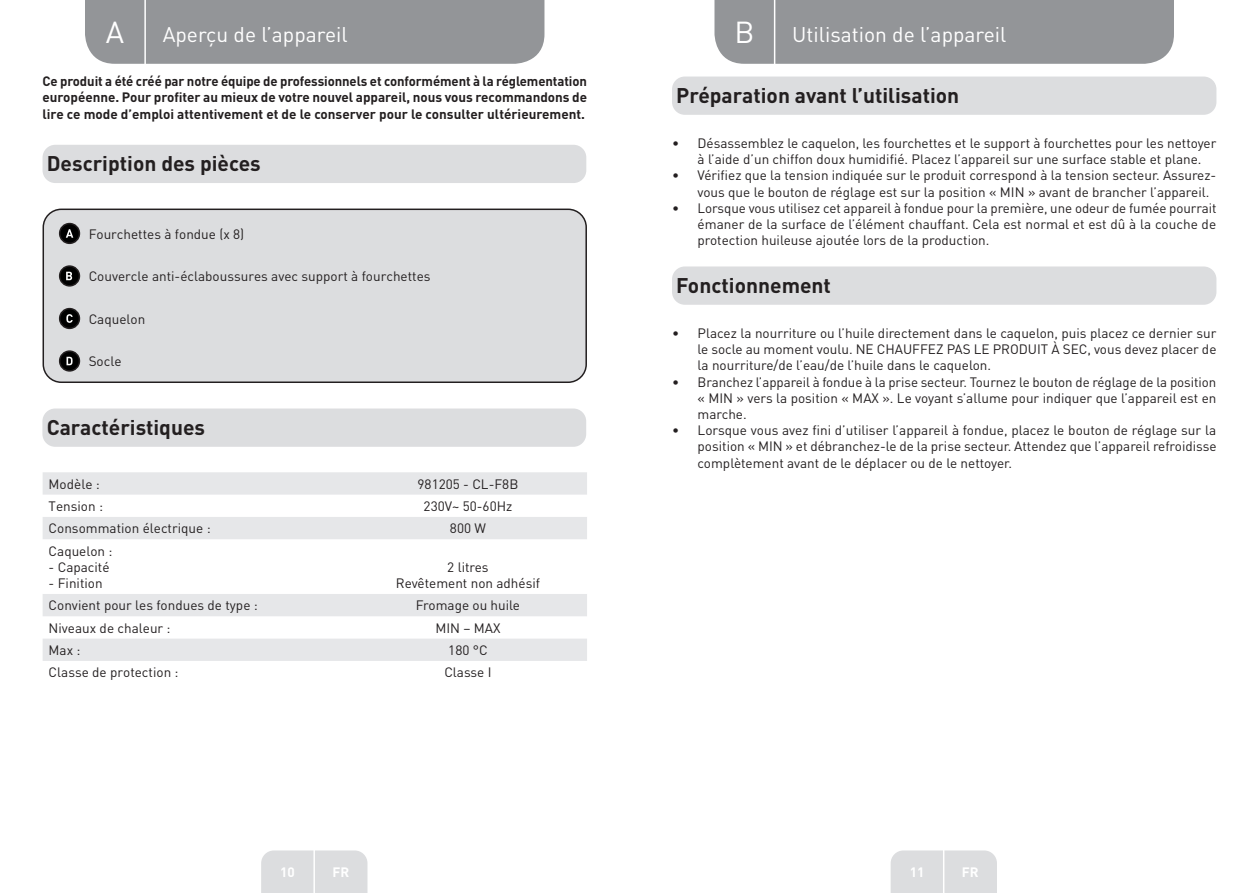
<style>
.page{position:relative;width:1259px;height:893px;background:#fff}
.page>*{position:absolute;margin:0;border:0;box-sizing:border-box;transform-origin:0 0}
.t1{font:30px "DIN Pro";color:#fff}
.Headline-01{font:700 21px "DIN Pro";color:#231f20}
.TitreGauche__gabarit{font:21px "DIN Pro";color:#fff}
.Left__Table{font:13.5px/16.2px "DIN Pro";color:#231f20;text-align:justify}
.Body{font:700 13.5px/16.2px "DIN Pro";color:#231f20;text-align:justify}
.Centre__Table{font:13.5px "DIN Pro";color:#231f20}
.t2{font:700 13.5px "DIN Pro";color:#fff}
</style>
<div class="page">
<div style="left:85px;top:0;width:459px;height:64px;background:#939598"></div>
<div style="left:714px;top:0;width:460px;height:64px;background:#939598"></div>
<div style="left:261px;top:850px;width:106px;height:43px;background:#dcdddf"></div>
<div style="left:890px;top:850px;width:107px;height:43px;background:#dcdddf"></div>
<hr style="left:313px;top:833px;width:2px;height:60px;background:#fff">
<hr style="left:943px;top:833px;width:1px;height:60px;background:#fff">
<hr style="left:144px;top:0;width:2px;height:66px;background:#fff">
<hr style="left:774px;top:0;width:1px;height:66px;background:#fff">
<div style="left:43px;top:145px;width:543px;height:38px;background:#dcdddf;border-radius:13px"></div>
<div style="left:42px;top:408px;width:544px;height:39px;background:#dcdddf;border-radius:13px"></div>
<div style="left:43px;top:209px;width:543px;height:173px;background:#dcdddf;border-radius:18px"></div>
<div style="left:60px;top:224px;width:19px;height:19px;background:#000;border-radius:50%"></div>
<div style="left:59px;top:223px;width:21px;height:21px;border:2px solid #231f20;border-radius:50%"></div>
<svg style="left:66px;top:229px;width:7px;height:9px"></svg>
<div style="left:60px;top:266px;width:19px;height:20px;background:#000;border-radius:50%"></div>
<div style="left:59px;top:265px;width:21px;height:22px;border:2px solid #231f20;border-radius:50%"></div>
<svg style="left:66px;top:272px;width:6px;height:8px"></svg>
<div style="left:60px;top:309px;width:19px;height:19px;background:#000;border-radius:50%"></div>
<div style="left:59px;top:308px;width:21px;height:21px;border:2px solid #231f20;border-radius:50%"></div>
<svg style="left:66px;top:314px;width:7px;height:9px"></svg>
<div style="left:60px;top:351px;width:19px;height:20px;background:#000;border-radius:50%"></div>
<div style="left:59px;top:350px;width:21px;height:22px;border:2px solid #231f20;border-radius:50%"></div>
<svg style="left:66px;top:357px;width:7px;height:8px"></svg>
<div style="left:43px;top:209px;width:544px;height:174px;border:2px solid #231f20;border-radius:18px"></div>
<svg style="left:43px;top:472px;width:544px;height:189px"></svg>
<div style="left:672px;top:77px;width:544px;height:38px;background:#dcdddf;border-radius:13px"></div>
<div style="left:672px;top:266px;width:544px;height:39px;background:#dcdddf;border-radius:13px"></div>
<p class="t1" style="left:106px;top:11px;width:20px">A</p>
<p class="TitreGauche__gabarit" style="left:163px;top:20px;width:186px">Aperçu de l’appareil</p>
<p class="Body" style="left:43px;top:73px;width:546px">Ce produit a été créé par notre équipe de professionnels et conformément à la réglementation européenne. Pour profiter au mieux de votre nouvel appareil, nous vous recommandons de lire ce mode d’emploi attentivement et de le conserver pour le consulter ultérieurement.</p>
<p class="Headline-01" style="left:47px;top:150px;width:215px">Description des pièces</p>
<p class="Left__Table" style="left:89px;top:225px;width:157px">Fourchettes à fondue (x 8)</p>
<p class="Left__Table" style="left:89px;top:268px;width:343px">Couvercle anti-éclaboussures avec support à fourchettes</p>
<p class="Left__Table" style="left:89px;top:310px;width:58px">Caquelon</p>
<p class="Left__Table" style="left:89px;top:353px;width:34px">Socle</p>
<p class="Headline-01" style="left:47px;top:413px;width:160px">Caractéristiques</p>
<p class="Left__Table" style="left:49px;top:475px;width:53px">Modèle :</p>
<p class="Centre__Table" style="left:417px;top:475px;width:102px">981205 - CL-F8B</p>
<p class="Left__Table" style="left:49px;top:497px;width:56px">Tension :</p>
<p class="Centre__Table" style="left:423px;top:497px;width:90px">230V~ 50-60Hz</p>
<p class="Left__Table" style="left:49px;top:520px;width:164px">Consommation électrique :</p>
<p class="Centre__Table" style="left:450px;top:519px;width:38px">800 W</p>
<p class="Left__Table" style="left:49px;top:542px;width:65px">Caquelon :</p>
<p class="Left__Table" style="left:49px;top:558px;width:62px">- Capacité</p>
<p class="Left__Table" style="left:49px;top:574px;width:55px">- Finition</p>
<p class="Centre__Table" style="left:447px;top:558px;width:43px">2 litres</p>
<p class="Centre__Table" style="left:396px;top:574px;width:146px">Revêtement non adhésif</p>
<p class="Left__Table" style="left:49px;top:597px;width:211px">Convient pour les fondues de type :</p>
<p class="Centre__Table" style="left:416px;top:596px;width:106px">Fromage ou huile</p>
<p class="Left__Table" style="left:49px;top:619px;width:123px">Niveaux de chaleur :</p>
<p class="Centre__Table" style="left:435px;top:618px;width:67px">MIN – MAX</p>
<p class="Left__Table" style="left:49px;top:641px;width:33px">Max :</p>
<p class="Centre__Table" style="left:448px;top:641px;width:41px">180 °C</p>
<p class="Left__Table" style="left:49px;top:664px;width:131px">Classe de protection :</p>
<p class="Centre__Table" style="left:444px;top:663px;width:49px">Classe I</p>
<p class="t1" style="left:734px;top:11px;width:22px">B</p>
<p class="TitreGauche__gabarit" style="left:792px;top:20px;width:216px">Utilisation de l’appareil</p>
<p class="Headline-01" style="left:676px;top:81px;width:284px">Préparation avant l’utilisation</p>
<p class="Left__Table" style="left:697px;top:134px;width:520px;text-indent:-26px">• Désassemblez le caquelon, les fourchettes et le support à fourchettes pour les nettoyer à l’aide d’un chiffon doux humidifié. Placez l’appareil sur une surface stable et plane.</p>
<p class="Left__Table" style="left:697px;top:167px;width:520px;text-indent:-26px">• Vérifiez que la tension indiquée sur le produit correspond à la tension secteur. Assurez&shy;vous que le bouton de réglage est sur la position « MIN » avant de brancher l’appareil.</p>
<p class="Left__Table" style="left:697px;top:199px;width:520px;text-indent:-26px">• Lorsque vous utilisez cet appareil à fondue pour la première, une odeur de fumée pourrait émaner de la surface de l’élément chauffant. Cela est normal et est dû à la couche de protection huileuse ajoutée lors de la production.</p>
<p class="Headline-01" style="left:676px;top:271px;width:156px">Fonctionnement</p>
<p class="Left__Table" style="left:697px;top:324px;width:520px;text-indent:-26px">• Placez la nourriture ou l’huile directement dans le caquelon, puis placez ce dernier sur le socle au moment voulu. NE CHAUFFEZ PAS LE PRODUIT À SEC, vous devez placer de la nourriture/de l’eau/de l’huile dans le caquelon.</p>
<p class="Left__Table" style="left:697px;top:373px;width:520px;text-indent:-26px">• Branchez l’appareil à fondue à la prise secteur. Tournez le bouton de réglage de la position « MIN » vers la position « MAX ». Le voyant s’allume pour indiquer que l’appareil est en marche.</p>
<p class="Left__Table" style="left:697px;top:422px;width:520px;text-indent:-26px">• Lorsque vous avez fini d’utiliser l’appareil à fondue, placez le bouton de réglage sur la position « MIN » et débranchez-le de la prise secteur. Attendez que l’appareil refroidisse complètement avant de le déplacer ou de le nettoyer.</p>
<p class="t2" style="left:280px;top:863px;width:16px">10</p>
<p class="t2" style="left:332px;top:863px;width:18px">FR</p>
<p class="t2" style="left:909px;top:863px;width:16px">11</p>
<p class="t2" style="left:962px;top:863px;width:18px">FR</p>
</div>
